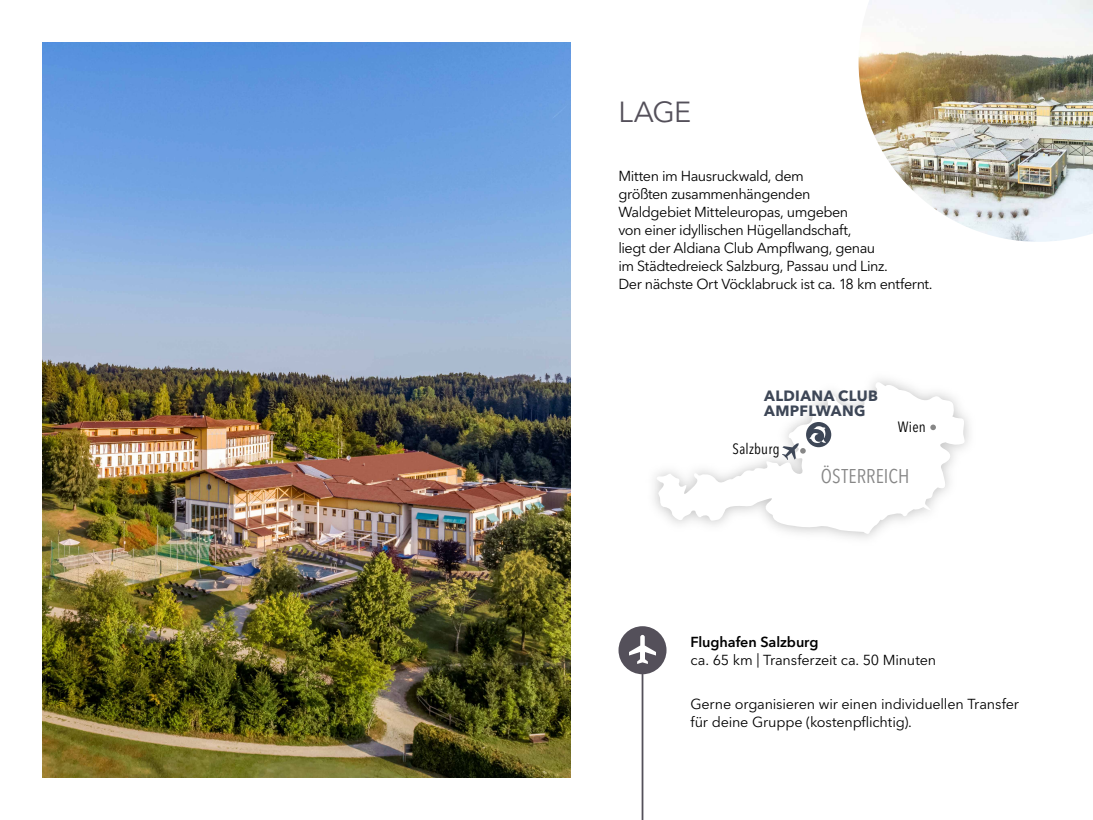
<style>
.page{position:relative;width:1093px;height:820px;background:#fff}
.page>*{position:absolute;margin:0;border:0;box-sizing:border-box;transform-origin:0 0}
.t1{font:28.8px "Avenir Next LT Pro";color:#54505a}
.t2{font:condensed 19.76px "Avenir Next LT Pro";letter-spacing:.005em;color:#878787}
.t3{font:700 14.8px/14.8px "Avenir Next LT Pro";letter-spacing:.02em;color:#3e4757}
.t4{font:condensed 14.8px "Avenir Next LT Pro";letter-spacing:.015em;color:#000}
.t5{font:14.4px/18px "Avenir Next LT Pro";letter-spacing:-.03em;color:#000}
.t6{font:600 14.4px "Avenir Next LT Pro";letter-spacing:-.005em;color:#000}
</style>
<div class="page">
<svg style="left:654px;top:379px;width:313px;height:157px"></svg>
<svg style="left:930px;top:424px;width:6px;height:6px"></svg>
<div style="left:806px;top:422px;width:25px;height:25px;background:#3e4757;border-radius:50%"></div>
<svg style="left:782px;top:425px;width:44px;height:35px"></svg>
<img style="left:42px;top:42px;width:528px;height:735px">
<hr style="left:642px;top:650px;width:1px;height:169px;background:#54505a">
<div style="left:618px;top:626px;width:48px;height:48px;background:#54505a;border-radius:50%"></div>
<svg style="left:629px;top:634px;width:27px;height:29px"></svg>
<img style="left:858px;top:0;width:235px;height:242px">
<h1 class="t1" style="left:618px;top:94px;width:74px">LAGE</h1>
<p class="t5" style="left:618px;top:167px;width:316px">Mitten im Hausruckwald, dem<br>größten zusammenhängenden<br>Waldgebiet Mitteleuropas, umgeben<br>von einer idyllischen Hügellandschaft,<br>liegt der Aldiana Club Ampflwang, genau<br>im Städtedreieck Salzburg, Passau und Linz.<br>Der nächste Ort Vöcklabruck ist ca. 18 km entfernt.</p>
<p class="t3" style="left:764px;top:388px;width:115px">ALDIANA CLUB<br>AMPFLWANG</p>
<p class="t4" style="left:732px;top:440px;width:49px">Salzburg</p>
<p class="t4" style="left:898px;top:417px;width:30px">Wien</p>
<h2 class="t2" style="left:821px;top:464px;width:90px">ÖSTERREICH</h2>
<p class="t6" style="left:690px;top:632px;width:130px">Flughafen Salzburg</p>
<p class="t5" style="left:690px;top:650px;width:247px">ca. 65 km | Transferzeit ca. 50 Minuten</p>
<p class="t5" style="left:690px;top:695px;width:330px">Gerne organisieren wir einen individuellen Transfer für deine Gruppe (kostenpflichtig).</p>
</div>
